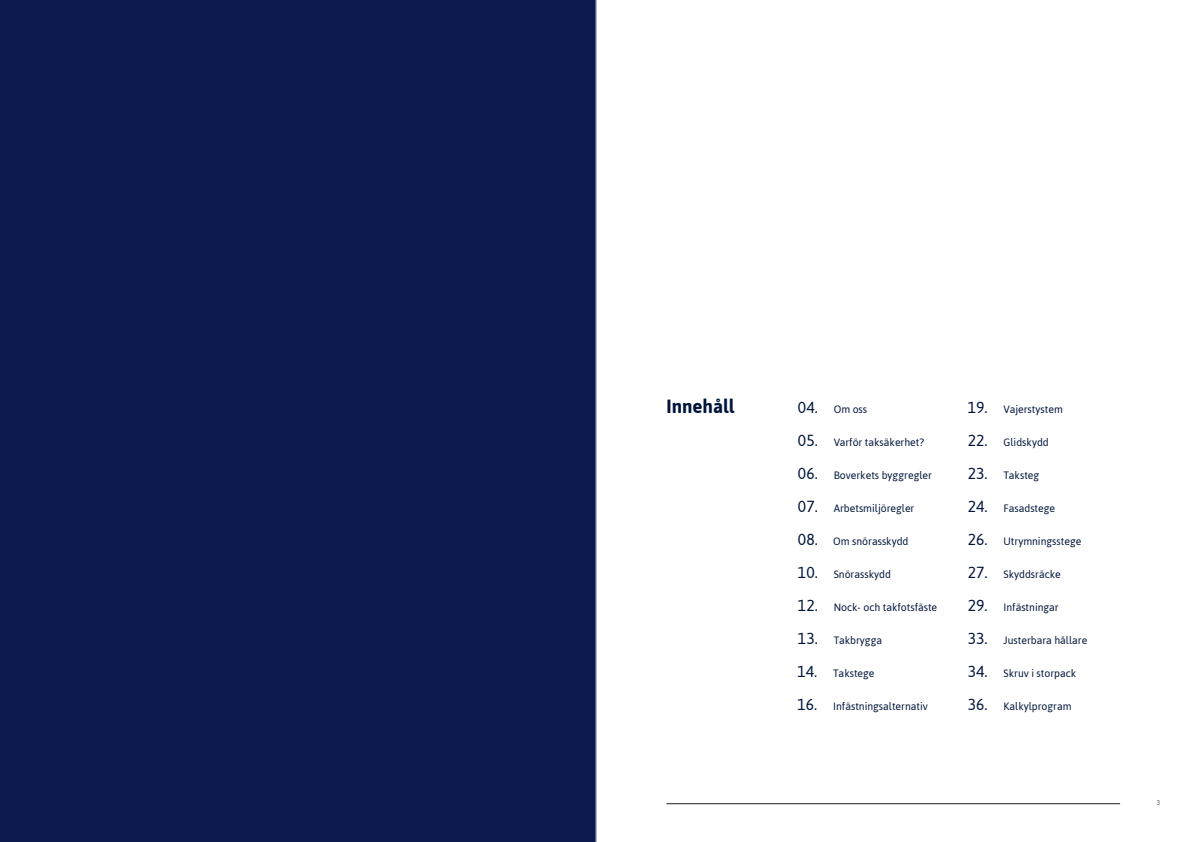
<style>
.page{position:relative;width:1191px;height:842px;background:#fff}
.page>*{position:absolute;margin:0;border:0;box-sizing:border-box;transform-origin:0 0}
.t1{font:700 21.5px "Jaldi";color:#00153c}
.t2{font:18px "Jaldi";color:#00153c}
.t3{font:12px "Jaldi";color:#00153c}
.t4{font:8px "Jaldi";color:#57585a}
</style>
<div class="page">
<hr style="left:666px;top:803px;width:454px;height:1px;background:#231f20">
<div style="left:0;top:0;width:596px;height:842px;background:#0b194e"></div>
<p class="t1" style="left:666px;top:393px;width:70px">Innehåll</p>
<p class="t2" style="left:798px;top:393px;width:21px">04.</p>
<p class="t3" style="left:833px;top:400px;width:35px">Om oss</p>
<p class="t3" style="left:833px;top:433px;width:92px">Varför taksäkerhet?</p>
<p class="t3" style="left:833px;top:466px;width:100px">Boverkets byggregler</p>
<p class="t2" style="left:798px;top:426px;width:21px">05.</p>
<p class="t2" style="left:798px;top:459px;width:21px">06.</p>
<p class="t2" style="left:798px;top:492px;width:21px">07.</p>
<p class="t2" style="left:798px;top:525px;width:21px">08.</p>
<p class="t2" style="left:798px;top:558px;width:21px">10.</p>
<p class="t2" style="left:798px;top:591px;width:21px">12.</p>
<p class="t2" style="left:798px;top:624px;width:21px">13.</p>
<p class="t2" style="left:797px;top:656px;width:21px">14.</p>
<p class="t2" style="left:797px;top:689px;width:21px">16.</p>
<p class="t3" style="left:833px;top:499px;width:82px">Arbetsmiljöregler</p>
<p class="t3" style="left:833px;top:531px;width:77px">Om snörasskydd</p>
<p class="t3" style="left:833px;top:564px;width:59px">Snörasskydd</p>
<p class="t3" style="left:833px;top:597px;width:105px">Nock- och takfotsfäste</p>
<p class="t3" style="left:833px;top:630px;width:50px">Takbrygga</p>
<p class="t3" style="left:833px;top:663px;width:43px">Takstege</p>
<p class="t3" style="left:833px;top:696px;width:96px">Infästningsalternativ</p>
<p class="t2" style="left:967px;top:393px;width:21px">19.</p>
<p class="t2" style="left:967px;top:426px;width:21px">22.</p>
<p class="t2" style="left:967px;top:459px;width:21px">23.</p>
<p class="t2" style="left:967px;top:492px;width:21px">24.</p>
<p class="t2" style="left:967px;top:525px;width:21px">26.</p>
<p class="t2" style="left:967px;top:558px;width:21px">27.</p>
<p class="t2" style="left:967px;top:591px;width:21px">29.</p>
<p class="t2" style="left:967px;top:624px;width:21px">33.</p>
<p class="t2" style="left:967px;top:656px;width:21px">34.</p>
<p class="t2" style="left:967px;top:689px;width:21px">36.</p>
<p class="t3" style="left:1003px;top:400px;width:61px">Vajerstystem</p>
<p class="t3" style="left:1003px;top:433px;width:47px">Glidskydd</p>
<p class="t3" style="left:1003px;top:466px;width:37px">Taksteg</p>
<p class="t3" style="left:1003px;top:499px;width:53px">Fasadstege</p>
<p class="t3" style="left:1003px;top:531px;width:79px">Utrymningsstege</p>
<p class="t3" style="left:1003px;top:564px;width:59px">Skyddsräcke</p>
<p class="t3" style="left:1003px;top:597px;width:57px">Infästningar</p>
<p class="t3" style="left:1003px;top:630px;width:85px">Justerbara hållare</p>
<p class="t3" style="left:1003px;top:663px;width:74px">Skruv i storpack</p>
<p class="t3" style="left:1003px;top:696px;width:70px">Kalkylprogram</p>
<p class="t4" style="left:1156px;top:796px;width:5px">3</p>
</div>
